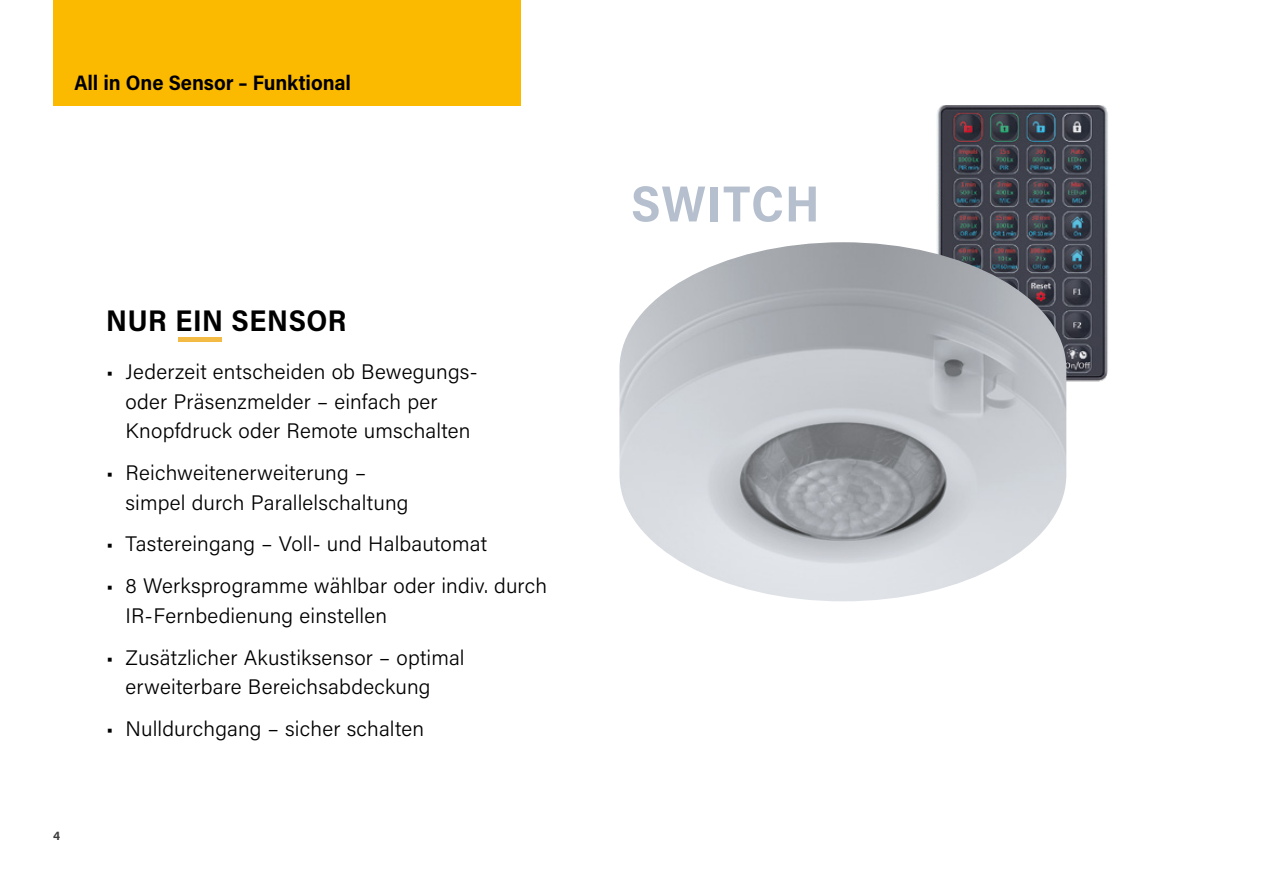
<style>
.page{position:relative;width:1263px;height:893px;background:#fff}
.page>*{position:absolute;margin:0;border:0;box-sizing:border-box;transform-origin:0 0}
.t1{font:700 50.85px "Acumin Pro Semi Cond";letter-spacing:.02em;color:#b5bfce}
.t2{font:700 30px "Acumin Pro Semi Cond";letter-spacing:.02em;color:#000}
.t3{font:300 21px/29.7px "Acumin Pro";letter-spacing:.01em;color:#000}
.t4{font:700 21px "Acumin Pro Semi Cond";letter-spacing:-.005em;color:#000}
.t5{font:700 12px "Acumin Pro";color:#3c3c3b}
</style>
<div class="page">
<div style="left:53px;top:0;width:468px;height:105px;background:#fbba00"></div>
<img style="left:937px;top:105px;width:171px;height:282px">
<img style="left:619px;top:242px;width:447px;height:359px">
<hr style="left:178px;top:337px;width:43px;height:4px;background:#f3bb44">
<p class="t4" style="left:74px;top:68px;width:278px">All in One Sensor – Funktional</p>
<p class="t5" style="left:53px;top:827px;width:9px">4</p>
<h2 class="t2" style="left:106px;top:299px;width:242px">NUR EIN SENSOR</h2>
<p class="t3" style="left:125px;top:356px;width:354px;text-indent:-19px">• Jederzeit entscheiden ob Bewegungs&shy;oder Präsenzmelder – einfach per<br>Knopfdruck oder Remote umschalten</p>
<p class="t3" style="left:125px;top:457px;width:285px;text-indent:-19px">• Reichweitenerweiterung – simpel durch Parallelschaltung</p>
<p class="t3" style="left:106px;top:528px;width:382px">• Tastereingang – Voll- und Halbautomat</p>
<p class="t3" style="left:125px;top:570px;width:423px;text-indent:-19px">• 8 Werksprogramme wählbar oder indiv. durch<br>IR-Fernbedienung einstellen</p>
<p class="t3" style="left:125px;top:641px;width:341px;text-indent:-19px">• Zusätzlicher Akustiksensor – optimal erweiterbare Bereichsabdeckung</p>
<p class="t3" style="left:106px;top:713px;width:319px">• Nulldurchgang – sicher schalten</p>
<h1 class="t1" style="left:631px;top:168px;width:190px">SWITCH</h1>
</div>
